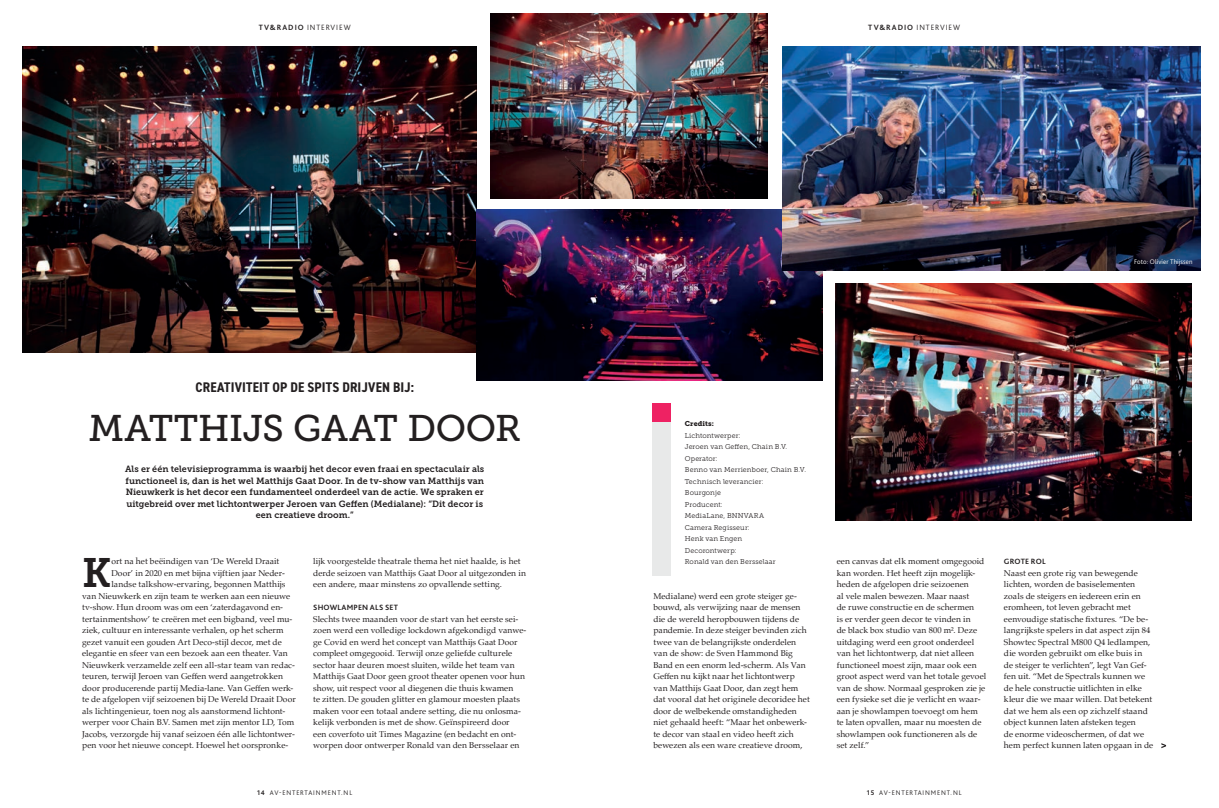
<style>
.page{position:relative;width:1219px;height:808px;background:#fff}
.page>*{position:absolute;margin:0;border:0;box-sizing:border-box;transform-origin:0 0}
.t1{font:40.9px "Museo Slab 700";color:#231f20}
.t2{font:37px "Museo Slab 500";letter-spacing:-.01em;color:#231f20}
.t3{font:700 condensed 14px "DIN2014";letter-spacing:.01em;color:#231f20}
.t4{font:9px/11.5px "Museo Slab 700";letter-spacing:.005em;color:#231f20;text-align:center}
.t5{font:8.5px/11.5px "Palatino";letter-spacing:.005em;color:#231f20}
.t6{font:300 8px "Bliss 2";letter-spacing:.12em;color:#231f20}
.t7{font:700 8px "Bliss 2";letter-spacing:.025em;color:#231f20}
.t8{font:7px/11.5px "Museo Slab 300";letter-spacing:.02em;color:#231f20}
.t9{font:300 7px "Bliss 2";letter-spacing:.125em;color:#231f20}
.t10{font:300 7px "Bliss 2";letter-spacing:.015em;color:#fff}
.t11{font:7px "Museo Slab 900";letter-spacing:.02em;color:#231f20}
.s1{font-weight:700}
</style>
<div class="page">
<svg style="left:1161px;top:743px;width:5px;height:5px"></svg>
<img style="left:22px;top:47px;width:455px;height:305px">
<img style="left:491px;top:13px;width:277px;height:185px">
<img style="left:477px;top:210px;width:345px;height:170px">
<img style="left:782px;top:47px;width:419px;height:223px">
<img style="left:836px;top:283px;width:355px;height:238px">
<div style="left:652px;top:403px;width:18px;height:173px;background:#e8e9e9"></div>
<div style="left:652px;top:403px;width:18px;height:18px;background:#ee2263"></div>
<p class="t6" style="left:259px;top:22px;width:93px"><span class="s1">TV&amp;RADIO</span> INTERVIEW</p>
<p class="t6" style="left:868px;top:22px;width:93px"><span class="s1">TV&amp;RADIO</span> INTERVIEW</p>
<h3 class="t3" style="left:196px;top:378px;width:220px">CREATIVITEIT OP DE SPITS DRIJVEN BIJ:</h3>
<p class="t10" style="left:1134px;top:257px;width:60px">Foto: Olivier Thijssen</p>
<h2 class="t2" style="left:88px;top:408px;width:434px">MATTHIJS GAAT DOOR</h2>
<p class="t4" style="left:125px;top:463px;width:361px">Als er één televisieprogramma is waarbij het decor even fraai en spectaculair als functioneel is, dan is het wel Matthijs Gaat Door. In de tv-show van Matthijs van Nieuwkerk is het decor een fundamenteel onderdeel van de actie. We spraken er uitgebreid over met lichtontwerper Jeroen van Geffen (Medialane): “Dit decor is een creatieve droom.”</p>
<h1 class="t1" style="left:82px;top:550px;width:31px">K</h1>
<p class="t5" style="left:111px;top:555px;width:169px">ort na het beëindigen van ‘De Wereld Draait</p>
<p class="t5" style="left:111px;top:567px;width:175px">Door’ in 2020 en met bijna vijftien jaar Neder-</p>
<p class="t5" style="left:111px;top:578px;width:176px">landse talkshow-ervaring, begonnen Matthijs</p>
<p class="t5" style="left:82px;top:590px;width:209px">van Nieuwkerk en zijn team te werken aan een nieuwe</p>
<p class="t5" style="left:82px;top:601px;width:202px">tv-show. Hun droom was om een ‘zaterdagavond en-</p>
<p class="t5" style="left:82px;top:613px;width:212px">tertainmentshow’ te creëren met een bigband, veel mu-</p>
<p class="t5" style="left:82px;top:624px;width:203px">ziek, cultuur en interessante verhalen, op het scherm</p>
<p class="t5" style="left:82px;top:636px;width:201px">gezet vanuit een gouden Art Deco-stijl decor, met de</p>
<p class="t5" style="left:82px;top:647px;width:207px">elegantie en sfeer van een bezoek aan een theater. Van</p>
<p class="t5" style="left:82px;top:659px;width:214px">Nieuwkerk verzamelde zelf een all-star team van redac-</p>
<p class="t5" style="left:82px;top:670px;width:202px">teuren, terwijl Jeroen van Geffen werd aangetrokken</p>
<p class="t5" style="left:82px;top:682px;width:213px">door producerende partij Media-lane. Van Geffen werk-</p>
<p class="t5" style="left:82px;top:693px;width:215px">te de afgelopen vijf seizoenen bij De Wereld Draait Door</p>
<p class="t5" style="left:82px;top:705px;width:205px">als lichtingenieur, toen nog als aanstormend lichtont-</p>
<p class="t5" style="left:82px;top:716px;width:213px">werper voor Chain B.V. Samen met zijn mentor LD, Tom</p>
<p class="t5" style="left:82px;top:728px;width:214px">Jacobs, verzorgde hij vanaf seizoen één alle lichtontwer-</p>
<p class="t5" style="left:82px;top:739px;width:208px">pen voor het nieuwe concept. Hoewel het oorspronke-</p>
<p class="t5" style="left:313px;top:555px;width:214px">lijk voorgestelde theatrale thema het niet haalde, is het derde seizoen van Matthijs Gaat Door al uitgezonden in een andere, maar minstens zo opvallende setting.</p>
<p class="t7" style="left:313px;top:603px;width:86px">SHOWLAMPEN ALS SET</p>
<p class="t5" style="left:313px;top:613px;width:215px">Slechts twee maanden voor de start van het eerste sei&shy;zoen werd een volledige lockdown afgekondigd vanwe&shy;ge Covid en werd het concept van Matthijs Gaat Door compleet omgegooid. Terwijl onze geliefde culturele sector haar deuren moest sluiten, wilde het team van Matthijs Gaat Door geen groot theater openen voor hun show, uit respect voor al diegenen die thuis kwamen<br>te zitten. De gouden glitter en glamour moesten plaats maken voor een totaal andere setting, die nu onlosma&shy;kelijk verbonden is met de show. Geïnspireerd door<br>een coverfoto uit Times Magazine (en bedacht en ont&shy;worpen door ontwerper Ronald van den Bersselaar en</p>
<p class="t9" style="left:257px;top:788px;width:97px"><span class="s1">14</span> AV-ENTERTAINMENT.NL</p>
<p class="t11" style="left:685px;top:420px;width:31px">Credits:</p>
<p class="t8" style="left:685px;top:430px;width:123px">Lichtontwerper:<br>Jeroen van Geffen, Chain B.V.<br>Operator:<br>Benno van Merrienboer, Chain B.V.<br>Technisch leverancier:<br>Bourgonje<br>Producent:<br>MediaLane, BNNVARA<br>Camera Regisseur:<br>Henk van Engen<br>Decorontwerp:<br>Ronald van den Bersselaar</p>
<p class="t5" style="left:653px;top:590px;width:158px">Medialane) werd een grote steiger ge&shy;bouwd, als verwijzing naar de mensen die de wereld heropbouwen tijdens de pandemie. In deze steiger bevinden zich twee van de belangrijkste onderdelen van de show: de Sven Hammond Big Band en een enorm led-scherm. Als Van Geffen nu kijkt naar het lichtontwerp van Matthijs Gaat Door, dan zegt hem dat vooral dat het originele decoridee het door de welbekende omstandigheden niet gehaald heeft: “Maar het onbewerk&shy;te decor van staal en video heeft zich bewezen als een ware creatieve droom,</p>
<p class="t5" style="left:837px;top:555px;width:151px">een canvas dat elk moment omgegooid kan worden. Het heeft zijn mogelijk&shy;heden de afgelopen drie seizoenen<br>al vele malen bewezen. Maar naast<br>de ruwe constructie en de schermen<br>is er verder geen decor te vinden in<br>de black box studio van 800 m². Deze uitdaging werd een groot onderdeel van het lichtontwerp, dat niet alleen functioneel moest zijn, maar ook een groot aspect werd van het totale gevoel van de show. Normaal gesproken zie je een fysieke set die je verlicht en waar&shy;aan je showlampen toevoegt om hem te laten opvallen, maar nu moesten de showlampen ook functioneren als de set zelf.”</p>
<p class="t7" style="left:1004px;top:557px;width:43px">GROTE ROL</p>
<p class="t5" style="left:1004px;top:567px;width:151px">Naast een grote rig van bewegende lichten, worden de basiselementen zoals de steigers en iedereen erin en eromheen, tot leven gebracht met eenvoudige statische fixtures. “De be&shy;langrijkste spelers in dat aspect zijn 84<br>Showtec Spectral M800 Q4 ledlampen, die worden gebruikt om elke buis in de steiger te verlichten”, legt Van Gef&shy;fen uit. “Met de Spectrals kunnen we de hele constructie uitlichten in elke kleur die we maar willen. Dat betekent dat we hem als een op zichzelf staand object kunnen laten afsteken tegen<br>de enorme videoschermen, of dat we hem perfect kunnen laten opgaan in de</p>
<p class="t9" style="left:867px;top:788px;width:96px"><span class="s1">15</span> AV-ENTERTAINMENT.NL</p>
</div>
